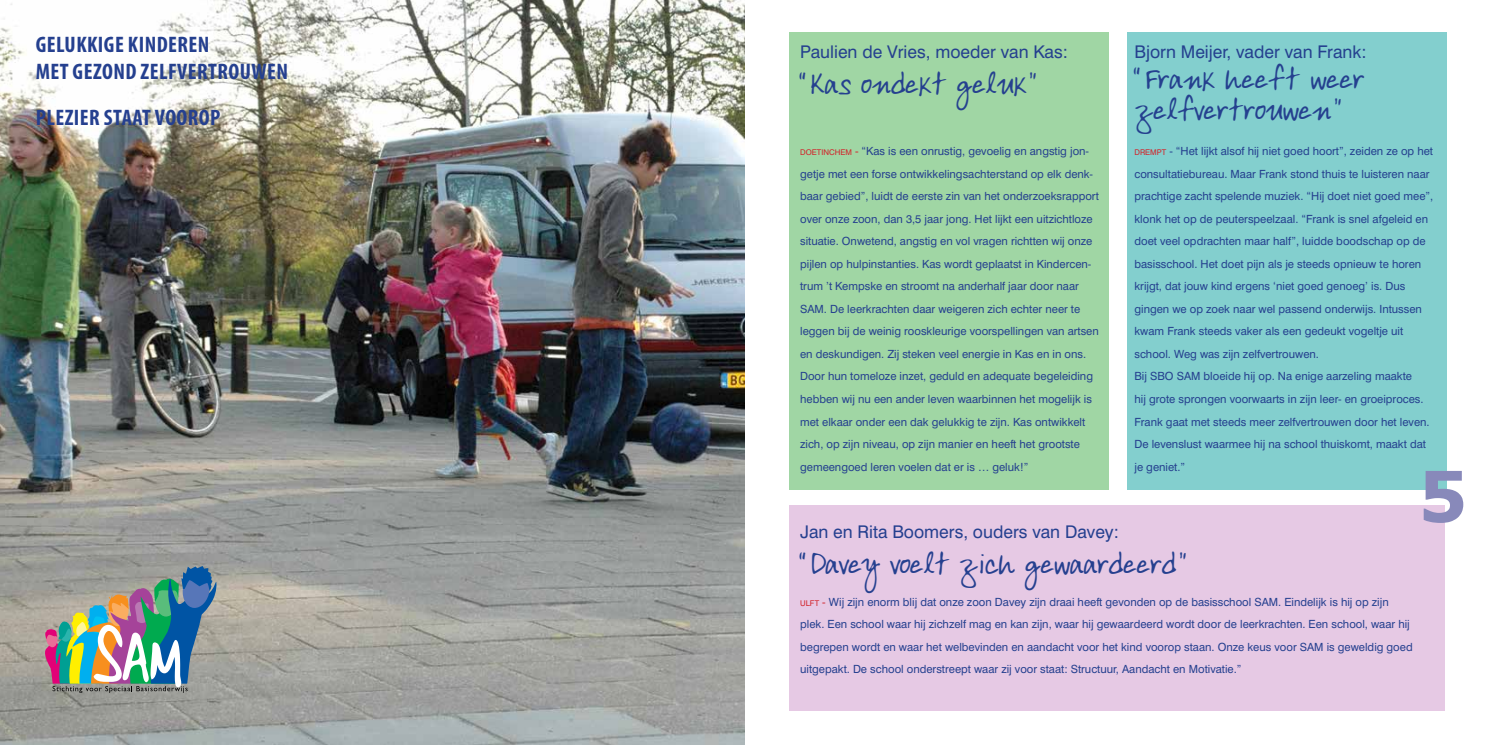
<style>
.page{position:relative;width:1489px;height:745px;background:#fff}
.page>*{position:absolute;margin:0;border:0;box-sizing:border-box;transform-origin:0 0}
.t1{font:700 70px "Verdana";color:#8889ba}
.t2{font:30px/30px "Ardleys Hand";letter-spacing:-.02em;color:#25408f}
.t3{font:700 condensed 22.5px/27px "Myriad Pro";letter-spacing:.02em;color:#25408f}
.t4{font:17.5px "Swiss 721 BT";color:#25408f}
.t5{font:11.25px/22.5px "Swiss 721 BT";color:#25408f}
.s1{font-size:7.88px;color:#d2232a}
.s2{color:#d2232a}
</style>
<div class="page">
<div style="left:789px;top:32px;width:319px;height:457px;background:#a0d6a4"></div>
<img style="left:0;top:0;width:744px;height:744px">
<div style="left:1127px;top:32px;width:319px;height:457px;background:#83cfce"></div>
<div style="left:789px;top:504px;width:656px;height:206px;background:#e6c9e4"></div>
<svg style="left:45px;top:565px;width:171px;height:127px;background:#839795"></svg>
<h3 class="t3" style="left:36px;top:31px;width:104px">GELUKKIGE KINDEREN<br>MET GEZOND</h3>
<h3 class="t3" style="left:140px;top:58px;width:49px">ZELFVERTROUWEN</h3>
<h3 class="t3" style="left:36px;top:103px;width:10px">PLEZIER</h3>
<h3 class="t3" style="left:104px;top:103px;width:11px">STAAT</h3>
<h3 class="t3" style="left:155px;top:103px;width:12px">VOOROP</h3>
<h3 class="t4" style="left:800px;top:42px;width:269px">Paulien de Vries, moeder van Kas:</h3>
<h2 class="t2" style="left:800px;top:68px;width:236px">“Kas ondekt geluk”</h2>
<p class="t5" style="left:800px;top:140px;width:300px"><span class="s1">DOETINCHEM</span> <span class="s2">-</span> “Kas is een onrustig, gevoelig en angstig jon&shy;getje met een forse ontwikkelingsachterstand op elk denk&shy;baar gebied”, luidt de eerste zin van het onderzoeksrapport over onze zoon, dan 3,5 jaar jong. Het lijkt een uitzichtloze situatie. Onwetend, angstig en vol vragen richtten wij onze pijlen op hulpinstanties. Kas wordt geplaatst in Kindercen&shy;trum ’t Kempske en stroomt na anderhalf jaar door naar SAM. De leerkrachten daar weigeren zich echter neer te leggen bij de weinig rooskleurige voorspellingen van artsen en deskundigen. Zij steken veel energie in Kas en in ons.<br>Door hun tomeloze inzet, geduld en adequate begeleiding hebben wij nu een ander leven waarbinnen het mogelijk is met elkaar onder een dak gelukkig te zijn. Kas ontwikkelt zich, op zijn niveau, op zijn manier en heeft het grootste gemeengoed leren voelen dat er is … geluk!”</p>
<h3 class="t4" style="left:1134px;top:42px;width:234px">Bjorn Meijer, vader van Frank:</h3>
<h2 class="t2" style="left:1134px;top:63px;width:232px">“Frank heeft weer zelfvertrouwen”</h2>
<p class="t5" style="left:1134px;top:140px;width:300px"><span class="s1">DREMPT</span> - “Het lijkt alsof hij niet goed hoort”, zeiden ze op het consultatiebureau. Maar Frank stond thuis te luisteren naar prachtige zacht spelende muziek. “Hij doet niet goed mee”, klonk het op de peuterspeelzaal. “Frank is snel afgeleid en doet veel opdrachten maar half”, luidde boodschap op de basisschool. Het doet pijn als je steeds opnieuw te horen krijgt, dat jouw kind ergens ‘niet goed genoeg’ is. Dus gingen we op zoek naar wel passend onderwijs. Intussen kwam Frank steeds vaker als een gedeukt vogeltje uit school. Weg was zijn zelfvertrouwen.<br>Bij SBO SAM bloeide hij op. Na enige aarzeling maakte<br>hij grote sprongen voorwaarts in zijn leer- en groeiproces.<br>Frank gaat met steeds meer zelfvertrouwen door het leven.<br>De levenslust waarmee hij na school thuiskomt, maakt dat je geniet.”</p>
<h1 class="t1" style="left:1417px;top:450px;width:51px">5</h1>
<h3 class="t4" style="left:800px;top:521px;width:320px">Jan en Rita Boomers, ouders van Davey:</h3>
<h2 class="t2" style="left:800px;top:547px;width:386px">“Davey voelt zich gewaardeerd”</h2>
<p class="t5" style="left:800px;top:590px;width:614px"><span class="s1">ULFT</span> <span class="s2">-</span> Wij zijn enorm blij dat onze zoon Davey zijn draai heeft gevonden op de basisschool SAM. Eindelijk is hij op zijn plek. Een school waar hij zichzelf mag en kan zijn, waar hij gewaardeerd wordt door de leerkrachten. Een school, waar hij begrepen wordt en waar het welbevinden en aandacht voor het kind voorop staan. Onze keus voor SAM is geweldig goed uitgepakt. De school onderstreept waar zij voor staat: Structuur, Aandacht en Motivatie.”</p>
</div>
